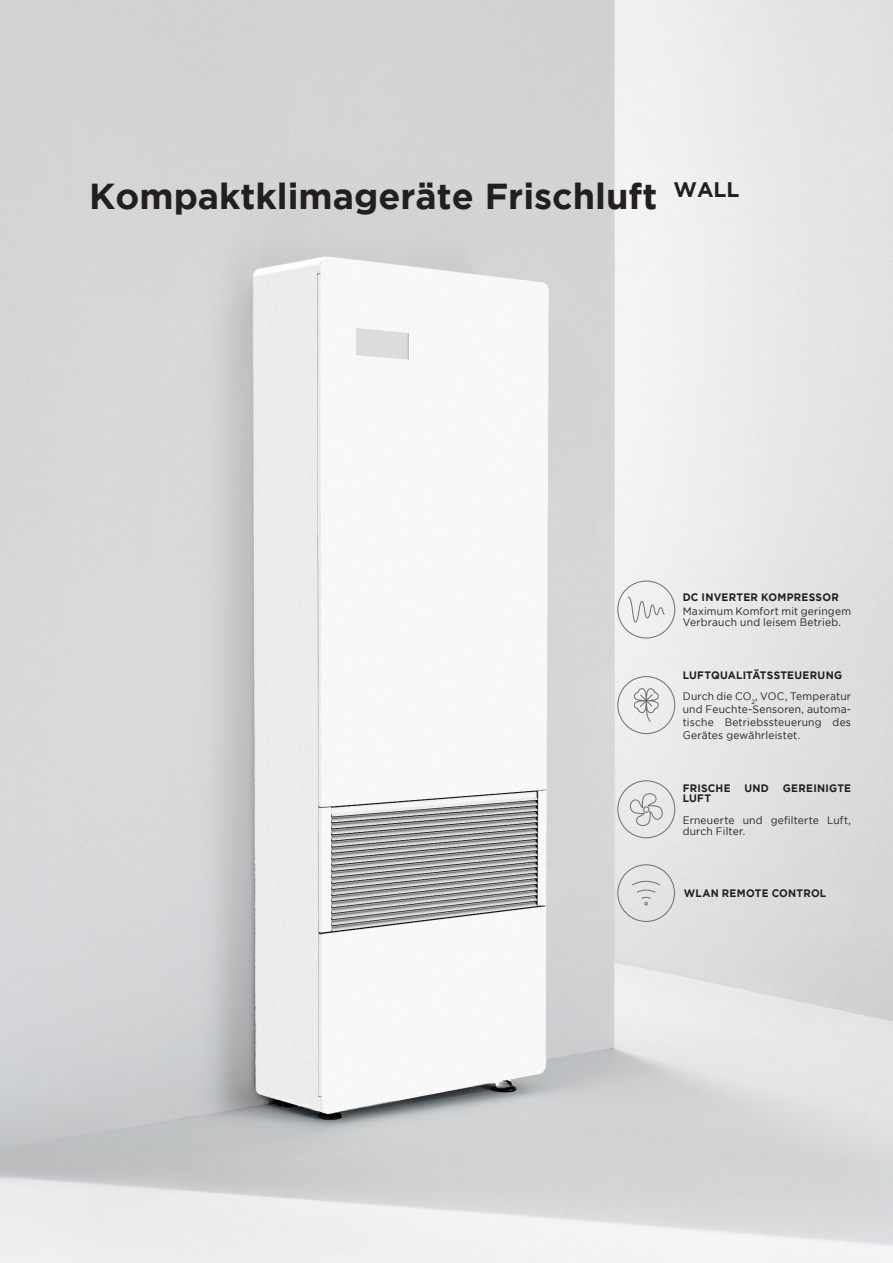
<style>
.page{position:relative;width:893px;height:1263px;background:#fff}
.page>*{position:absolute;margin:0;border:0;box-sizing:border-box;transform-origin:0 0}
.t1{font:700 36px "Gotham";color:#231f20}
.iconeDescrizione_it{font:10.8px/12.9px "Gotham";letter-spacing:.02em;color:#231f20;scale:.95 1}
.iconeDescrizione_it-2{font:700 10.8px "Gotham";letter-spacing:.025em;color:#231f20;scale:.95 1}
.iconeTitolo_it{font:700 10.8px "Gotham";letter-spacing:.025em;color:#231f20;scale:.95 1}
</style>
<div class="page">
<img style="left:0;top:0;width:893px;height:1263px">
<svg style="left:617px;top:780px;width:59px;height:59px;background:#dcdcdd"></svg>
<div style="left:617px;top:580px;width:58px;height:58px;border:1px solid #6c7075;border-radius:50%"></div>
<svg style="left:627px;top:596px;width:38px;height:26px"></svg>
<svg style="left:617px;top:676px;width:59px;height:58px;background:#dfdfe0"></svg>
<svg style="left:617px;top:864px;width:58px;height:58px;background:#dbdbdc"></svg>
<p class="t1" style="left:89px;top:176px;width:652px">Kompaktklimageräte Frischluft <sup>WALL</sup></p>
<p class="iconeTitolo_it" style="left:683px;top:591px;width:166px">DC INVERTER KOMPRESSOR</p>
<p class="iconeDescrizione_it" style="left:683px;top:606px;width:179px;line-height:10.8px">Maximum Komfort mit geringem<br>Verbrauch und leisem Betrieb.</p>
<p class="iconeDescrizione_it-2" style="left:683px;top:669px;width:169px">LUFTQUALITÄTSSTEUERUNG</p>
<p class="iconeDescrizione_it" style="left:683px;top:690px;width:179px;text-align:justify">Durch die CO<sub>2</sub>, VOC, Temperatur und Feuchte-Sensoren, automa&shy;tische Betriebssteuerung des Gerätes gewährleistet.</p>
<p class="iconeDescrizione_it-2" style="left:683px;top:781px;width:52px">FRISCHE</p>
<p class="iconeDescrizione_it-2" style="left:744px;top:781px;width:27px">UND</p>
<p class="iconeDescrizione_it-2" style="left:783px;top:781px;width:73px">GEREINIGTE</p>
<p class="iconeDescrizione_it-2" style="left:683px;top:792px;width:31px">LUFT</p>
<p class="iconeDescrizione_it" style="left:683px;top:815px;width:179px;line-height:10.8px">Erneuerte und gefilterte Luft, durch Filter.</p>
<p class="iconeTitolo_it" style="left:684px;top:887px;width:151px">WLAN REMOTE CONTROL</p>
</div>
